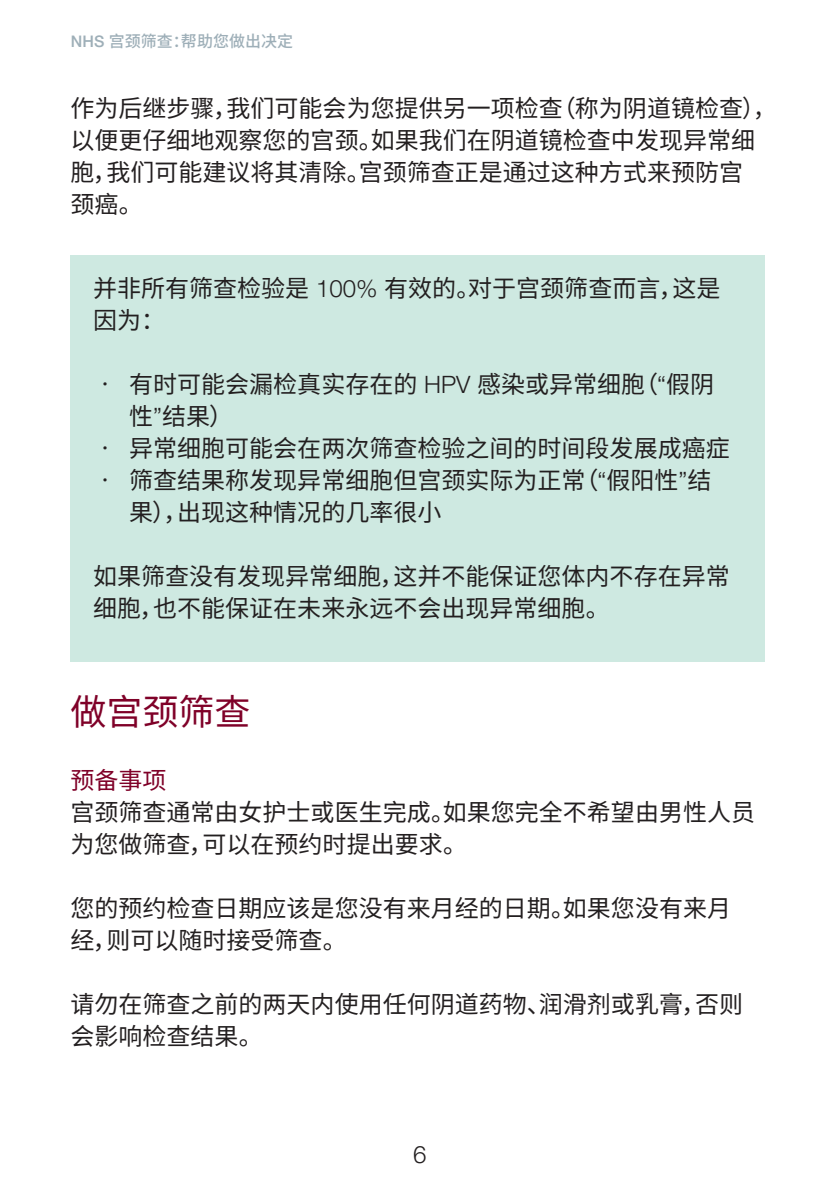
<style>
.page{position:relative;width:840px;height:1191px;background:#fff}
.page>*{position:absolute;margin:0;border:0;box-sizing:border-box;transform-origin:0 0}
.t1{font:36px "Noto Sans CJ Ksc";color:#7f0128}
.t2{font:24px/32px "Noto Sans CJ Ksc";color:#231f20}
.t3{font:24px "Noto Sans CJ Ksc";color:#7f0128}
.t4{font:300 24px "Helvetica Neue LT Std";color:#231f20}
.t5{font:500 16px "Noto Sans CJ Ksc";color:#9eafb8}
.s1{font-family:"Helvetica Neue LT Std"}
.s2{font-family:"Helvetica Neue LT Std";font-weight:300}
</style>
<div class="page">
<div style="left:70px;top:255px;width:694px;height:407px;background:#cee9e1"></div>
<p class="t5" style="left:71px;top:32px;width:223px"><span class="s1">NHS</span> 宫颈筛查：帮助您做出决定</p>
<p class="t2" style="left:70px;top:93px;width:706px">作为后继步骤，我们可能会为您提供另一项检查（称为阴道镜检查），以便更仔细地观察您的宫颈。如果我们在阴道镜检查中发现异常细胞，我们可能建议将其清除。宫颈筛查正是通过这种方式来预防宫<br>颈癌。</p>
<p class="t2" style="left:93px;top:273px;width:628px">并非所有筛查检验是 <span class="s2">100%</span> 有效的。对于宫颈筛查而言，这是因为：</p>
<p class="t2" style="left:129px;top:369px;width:586px;text-indent:-36px">• 有时可能会漏检真实存在的 <span class="s2">HPV</span> 感染或异常细胞（<span class="s2">“</span>假阴性<span class="s2">”</span>结果）</p>
<p class="t2" style="left:93px;top:433px;width:638px">• 异常细胞可能会在两次筛查检验之间的时间段发展成癌症</p>
<p class="t2" style="left:129px;top:465px;width:583px;text-indent:-36px">• 筛查结果称发现异常细胞但宫颈实际为正常（<span class="s2">“</span>假阳性<span class="s2">”</span>结果），出现这种情况的几率很小</p>
<p class="t2" style="left:93px;top:561px;width:637px">如果筛查没有发现异常细胞，这并不能保证您体内不存在异常细胞，也不能保证在未来永远不会出现异常细胞。</p>
<h1 class="t1" style="left:70px;top:691px;width:181px">做宫颈筛查</h1>
<p class="t3" style="left:70px;top:767px;width:97px">预备事项</p>
<p class="t2" style="left:70px;top:797px;width:685px">宫颈筛查通常由女护士或医生完成。如果您完全不希望由男性人员为您做筛查，可以在预约时提出要求。</p>
<p class="t2" style="left:70px;top:893px;width:661px">您的预约检查日期应该是您没有来月经的日期。如果您没有来月经，则可以随时接受筛查。</p>
<p class="t2" style="left:70px;top:989px;width:673px">请勿在筛查之前的两天内使用任何阴道药物、润滑剂或乳膏，否则会影响检查结果。</p>
<p class="t4" style="left:413px;top:1139px;width:15px">6</p>
</div>
